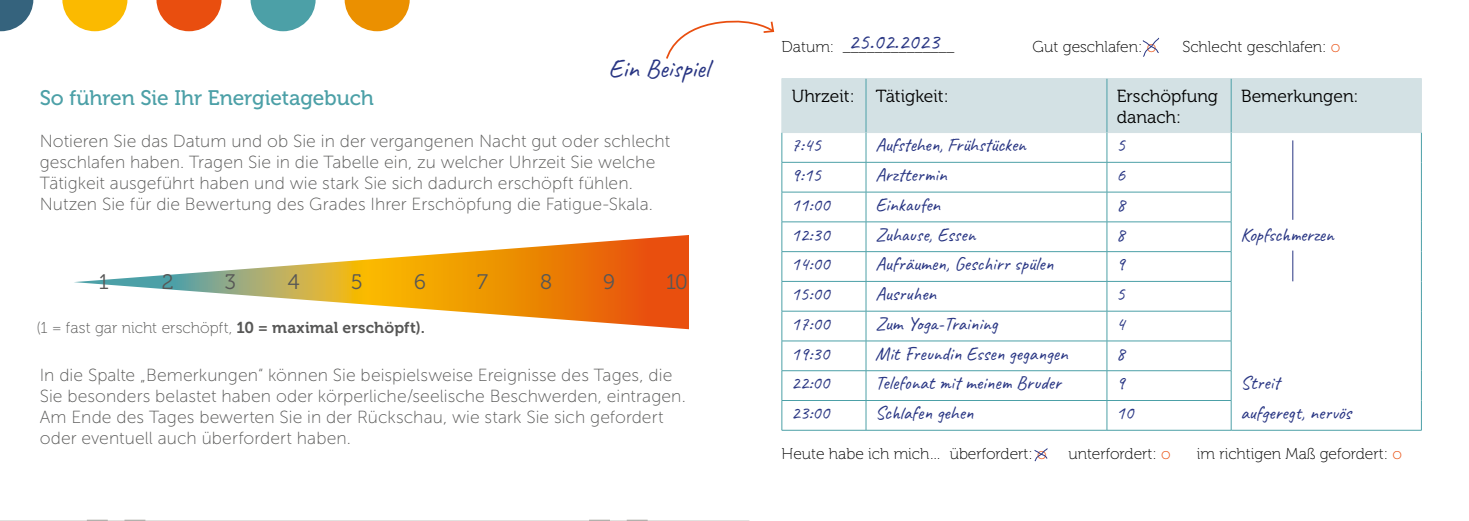
<style>
.page{position:relative;width:1469px;height:521px;background:#fff}
.page>*{position:absolute;margin:0;border:0;box-sizing:border-box;transform-origin:0 0}
.t1{font:26.25px "Caveat";color:#283583}
.t2{font:22.57px "Caveat";color:#283583}
.t3{font:21px "Museo 500";letter-spacing:-.005em;color:#4ca0a7}
.t4{font:21px "Museo 300";color:#575756}
.t5{font:19.25px "Caveat";color:#283583}
.t6{font:17.5px/21px "Museo Sans 100";letter-spacing:.005em;color:#575756}
.t7{font:17.5px/21px "Museo 300";color:#000}
.t8{font:15.75px "Museo 100";color:#000}
.t9{font:15.75px "Museo 100";color:#575756}
.s1{font-family:"Museo 700"}
.s2{color:#e94e0f}
</style>
<div class="page">
<hr style="left:0;top:520px;width:749px;height:1px;background:#dedddb">
<svg style="left:62px;top:0;width:65px;height:31px"></svg>
<svg style="left:156px;top:0;width:65px;height:31px"></svg>
<svg style="left:250px;top:0;width:65px;height:31px"></svg>
<svg style="left:344px;top:0;width:66px;height:31px"></svg>
<svg style="left:0;top:0;width:33px;height:31px"></svg>
<svg style="left:74px;top:235px;width:615px;height:94px"></svg>
<svg style="left:87px;top:520px;width:21px;height:1px"></svg>
<svg style="left:124px;top:520px;width:21px;height:1px"></svg>
<svg style="left:589px;top:520px;width:21px;height:1px"></svg>
<svg style="left:627px;top:520px;width:20px;height:1px"></svg>
<div style="left:782px;top:79px;width:638px;height:53px;background:#d3e1e4"></div>
<hr style="left:781px;top:78px;width:85px;height:1px;background:#d3e1e4">
<hr style="left:781px;top:79px;width:1px;height:53px;background:#d3e1e4">
<hr style="left:866px;top:78px;width:240px;height:1px;background:#d3e1e4">
<hr style="left:1106px;top:78px;width:125px;height:1px;background:#d3e1e4">
<hr style="left:1231px;top:78px;width:190px;height:1px;background:#d3e1e4">
<hr style="left:1420px;top:79px;width:1px;height:53px;background:#d3e1e4">
<hr style="left:781px;top:132px;width:85px;height:1px;background:#d3e1e4">
<hr style="left:866px;top:132px;width:240px;height:1px;background:#d3e1e4">
<hr style="left:1106px;top:132px;width:125px;height:1px;background:#d3e1e4">
<hr style="left:1231px;top:132px;width:190px;height:1px;background:#d3e1e4">
<hr style="left:865px;top:79px;width:1px;height:53px;background:#4ca0a7">
<hr style="left:1106px;top:79px;width:1px;height:53px;background:#4ca0a7">
<hr style="left:1230px;top:79px;width:1px;height:53px;background:#4ca0a7">
<svg style="left:1420px;top:133px;width:1px;height:29px"></svg>
<hr style="left:781px;top:162px;width:85px;height:1px;background:#4ca0a7">
<svg style="left:781px;top:133px;width:1px;height:59px"></svg>
<hr style="left:866px;top:162px;width:240px;height:1px;background:#4ca0a7">
<svg style="left:865px;top:133px;width:1px;height:59px"></svg>
<hr style="left:1106px;top:162px;width:125px;height:1px;background:#4ca0a7">
<svg style="left:1106px;top:133px;width:1px;height:59px"></svg>
<svg style="left:1230px;top:133px;width:1px;height:59px"></svg>
<hr style="left:1420px;top:162px;width:1px;height:30px;background:#4ca0a7">
<hr style="left:781px;top:192px;width:85px;height:1px;background:#4ca0a7">
<hr style="left:781px;top:192px;width:1px;height:30px;background:#4ca0a7">
<hr style="left:866px;top:192px;width:240px;height:1px;background:#4ca0a7">
<hr style="left:865px;top:192px;width:1px;height:30px;background:#4ca0a7">
<hr style="left:1106px;top:192px;width:125px;height:1px;background:#4ca0a7">
<hr style="left:1106px;top:192px;width:1px;height:30px;background:#4ca0a7">
<hr style="left:1230px;top:192px;width:1px;height:30px;background:#4ca0a7">
<hr style="left:1420px;top:192px;width:1px;height:30px;background:#4ca0a7">
<hr style="left:781px;top:222px;width:85px;height:1px;background:#4ca0a7">
<hr style="left:866px;top:222px;width:240px;height:1px;background:#4ca0a7">
<hr style="left:1106px;top:222px;width:125px;height:1px;background:#4ca0a7">
<hr style="left:1420px;top:222px;width:1px;height:30px;background:#4ca0a7">
<hr style="left:781px;top:251px;width:85px;height:1px;background:#4ca0a7">
<hr style="left:866px;top:251px;width:240px;height:1px;background:#4ca0a7">
<hr style="left:1106px;top:251px;width:125px;height:1px;background:#4ca0a7">
<svg style="left:1420px;top:252px;width:1px;height:29px"></svg>
<hr style="left:781px;top:281px;width:85px;height:1px;background:#4ca0a7">
<svg style="left:781px;top:222px;width:1px;height:89px"></svg>
<hr style="left:866px;top:281px;width:240px;height:1px;background:#4ca0a7">
<svg style="left:865px;top:222px;width:1px;height:89px"></svg>
<hr style="left:1106px;top:281px;width:125px;height:1px;background:#4ca0a7">
<svg style="left:1106px;top:222px;width:1px;height:89px"></svg>
<svg style="left:1230px;top:222px;width:1px;height:89px"></svg>
<hr style="left:1420px;top:281px;width:1px;height:30px;background:#4ca0a7">
<hr style="left:781px;top:311px;width:85px;height:1px;background:#4ca0a7">
<hr style="left:781px;top:311px;width:1px;height:30px;background:#4ca0a7">
<hr style="left:866px;top:311px;width:240px;height:1px;background:#4ca0a7">
<hr style="left:865px;top:311px;width:1px;height:30px;background:#4ca0a7">
<hr style="left:1106px;top:311px;width:125px;height:1px;background:#4ca0a7">
<hr style="left:1106px;top:311px;width:1px;height:30px;background:#4ca0a7">
<hr style="left:1230px;top:311px;width:1px;height:30px;background:#4ca0a7">
<hr style="left:1420px;top:311px;width:1px;height:30px;background:#4ca0a7">
<hr style="left:781px;top:341px;width:85px;height:1px;background:#4ca0a7">
<hr style="left:866px;top:341px;width:240px;height:1px;background:#4ca0a7">
<hr style="left:1106px;top:341px;width:125px;height:1px;background:#4ca0a7">
<hr style="left:1420px;top:341px;width:1px;height:30px;background:#4ca0a7">
<hr style="left:781px;top:370px;width:85px;height:1px;background:#4ca0a7">
<hr style="left:866px;top:370px;width:240px;height:1px;background:#4ca0a7">
<hr style="left:1106px;top:370px;width:125px;height:1px;background:#4ca0a7">
<svg style="left:1420px;top:371px;width:1px;height:29px"></svg>
<hr style="left:781px;top:400px;width:85px;height:1px;background:#4ca0a7">
<svg style="left:781px;top:341px;width:1px;height:89px"></svg>
<hr style="left:866px;top:400px;width:240px;height:1px;background:#4ca0a7">
<svg style="left:865px;top:341px;width:1px;height:89px"></svg>
<hr style="left:1106px;top:400px;width:125px;height:1px;background:#4ca0a7">
<svg style="left:1106px;top:341px;width:1px;height:89px"></svg>
<svg style="left:1230px;top:341px;width:1px;height:89px"></svg>
<hr style="left:1420px;top:400px;width:1px;height:30px;background:#4ca0a7">
<hr style="left:781px;top:430px;width:85px;height:1px;background:#4ca0a7">
<hr style="left:866px;top:430px;width:240px;height:1px;background:#4ca0a7">
<hr style="left:1106px;top:430px;width:125px;height:1px;background:#4ca0a7">
<hr style="left:1231px;top:430px;width:190px;height:1px;background:#4ca0a7">
<hr style="left:1292px;top:140px;width:1px;height:80px;background:#283583">
<hr style="left:1292px;top:251px;width:1px;height:30px;background:#283583">
<svg style="left:1142px;top:37px;width:17px;height:20px"></svg>
<svg style="left:1034px;top:448px;width:14px;height:14px"></svg>
<svg style="left:666px;top:20px;width:109px;height:39px"></svg>
<h1 class="t1" style="left:608px;top:52px;width:102px">Ein Beispiel</h1>
<p class="t3" style="left:40px;top:86px;width:335px">So führen Sie Ihr Energietagebuch</p>
<p class="t6" style="left:40px;top:131px;width:632px">Notieren Sie das Datum und ob Sie in der vergangenen Nacht gut oder schlecht geschlafen haben. Tragen Sie in die Tabelle ein, zu welcher Uhrzeit Sie welche Tätigkeit ausgeführt haben und wie stark Sie sich dadurch erschöpft fühlen.<br>Nutzen Sie für die Bewertung des Grades Ihrer Erschöpfung die Fatigue-Skala.</p>
<p class="t4" style="left:99px;top:271px;width:11px">1</p>
<p class="t4" style="left:162px;top:271px;width:13px">2</p>
<p class="t4" style="left:225px;top:271px;width:13px">3</p>
<p class="t4" style="left:288px;top:271px;width:13px">4</p>
<p class="t4" style="left:351px;top:271px;width:13px">5</p>
<p class="t4" style="left:414px;top:271px;width:13px">6</p>
<p class="t4" style="left:477px;top:271px;width:12px">7</p>
<p class="t4" style="left:540px;top:271px;width:13px">8</p>
<p class="t4" style="left:603px;top:271px;width:13px">9</p>
<p class="t4" style="left:666px;top:271px;width:23px">10</p>
<p class="t9" style="left:36px;top:319px;width:390px">(1 = fast gar nicht erschöpft, <span class="s1">10 = maximal erschöpft).</span></p>
<p class="t6" style="left:40px;top:364px;width:647px">In die Spalte „Bemerkungen“ können Sie beispielsweise Ereignisse des Tages, die Sie besonders belastet haben oder körperliche/seelische Beschwerden, eintragen.<br>Am Ende des Tages bewerten Sie in der Rückschau, wie stark Sie sich gefordert oder eventuell auch überfordert haben.</p>
<p class="t2" style="left:848px;top:27px;width:92px">25.02.2023</p>
<p class="t8" style="left:781px;top:38px;width:174px">Datum: ______________</p>
<p class="t8" style="left:1032px;top:38px;width:125px">Gut geschlafen: <span class="s2">o</span></p>
<p class="t8" style="left:1182px;top:38px;width:160px">Schlecht geschlafen: <span class="s2">o</span></p>
<p class="t7" style="left:791px;top:85px;width:158px">Uhrzeit: Tätigkeit:</p>
<p class="t7" style="left:1116px;top:85px;width:103px">Erschöpfung danach:</p>
<p class="t7" style="left:1241px;top:85px;width:119px">Bemerkungen:</p>
<p class="t5" style="left:791px;top:133px;width:31px">7:45</p>
<p class="t5" style="left:875px;top:133px;width:152px">Aufstehen, Frühstücken</p>
<p class="t5" style="left:1116px;top:133px;width:10px">5</p>
<p class="t5" style="left:791px;top:163px;width:31px">9:15</p>
<p class="t5" style="left:875px;top:163px;width:73px">Arzttermin</p>
<p class="t5" style="left:1116px;top:163px;width:10px">6</p>
<p class="t5" style="left:791px;top:192px;width:40px">11:00</p>
<p class="t5" style="left:875px;top:192px;width:66px">Einkaufen</p>
<p class="t5" style="left:1116px;top:192px;width:10px">8</p>
<p class="t5" style="left:791px;top:222px;width:40px">12:30</p>
<p class="t5" style="left:875px;top:222px;width:101px">Zuhause, Essen</p>
<p class="t5" style="left:1116px;top:222px;width:10px">8</p>
<p class="t5" style="left:1240px;top:222px;width:95px">Kopfschmerzen</p>
<p class="t5" style="left:791px;top:252px;width:40px">14:00</p>
<p class="t5" style="left:875px;top:252px;width:179px">Aufräumen, Geschirr spülen</p>
<p class="t5" style="left:1116px;top:252px;width:10px">9</p>
<p class="t5" style="left:791px;top:282px;width:40px">15:00</p>
<p class="t5" style="left:875px;top:282px;width:62px">Ausruhen</p>
<p class="t5" style="left:1116px;top:282px;width:10px">5</p>
<p class="t5" style="left:791px;top:311px;width:40px">17:00</p>
<p class="t5" style="left:875px;top:311px;width:124px">Zum Yoga-Training</p>
<p class="t5" style="left:1116px;top:311px;width:10px">4</p>
<p class="t5" style="left:791px;top:341px;width:40px">19:30</p>
<p class="t5" style="left:875px;top:341px;width:194px">Mit Freundin Essen gegangen</p>
<p class="t5" style="left:1116px;top:341px;width:10px">8</p>
<p class="t5" style="left:791px;top:371px;width:40px">22:00</p>
<p class="t5" style="left:875px;top:371px;width:187px">Telefonat mit meinem Bruder</p>
<p class="t5" style="left:1116px;top:371px;width:10px">9</p>
<p class="t5" style="left:1240px;top:371px;width:41px">Streit</p>
<p class="t5" style="left:791px;top:401px;width:40px">23:00</p>
<p class="t5" style="left:875px;top:401px;width:100px">Schlafen gehen</p>
<p class="t5" style="left:1116px;top:401px;width:19px">10</p>
<p class="t5" style="left:1240px;top:401px;width:112px">aufgeregt, nervös</p>
<p class="t8" style="left:781px;top:445px;width:267px">Heute habe ich mich… überfordert: <span class="s2">o</span></p>
<p class="t8" style="left:1068px;top:445px;width:104px">unterfordert: <span class="s2">o</span></p>
<p class="t8" style="left:1196px;top:445px;width:207px">im richtigen Maß gefordert: <span class="s2">o</span></p>
</div>
